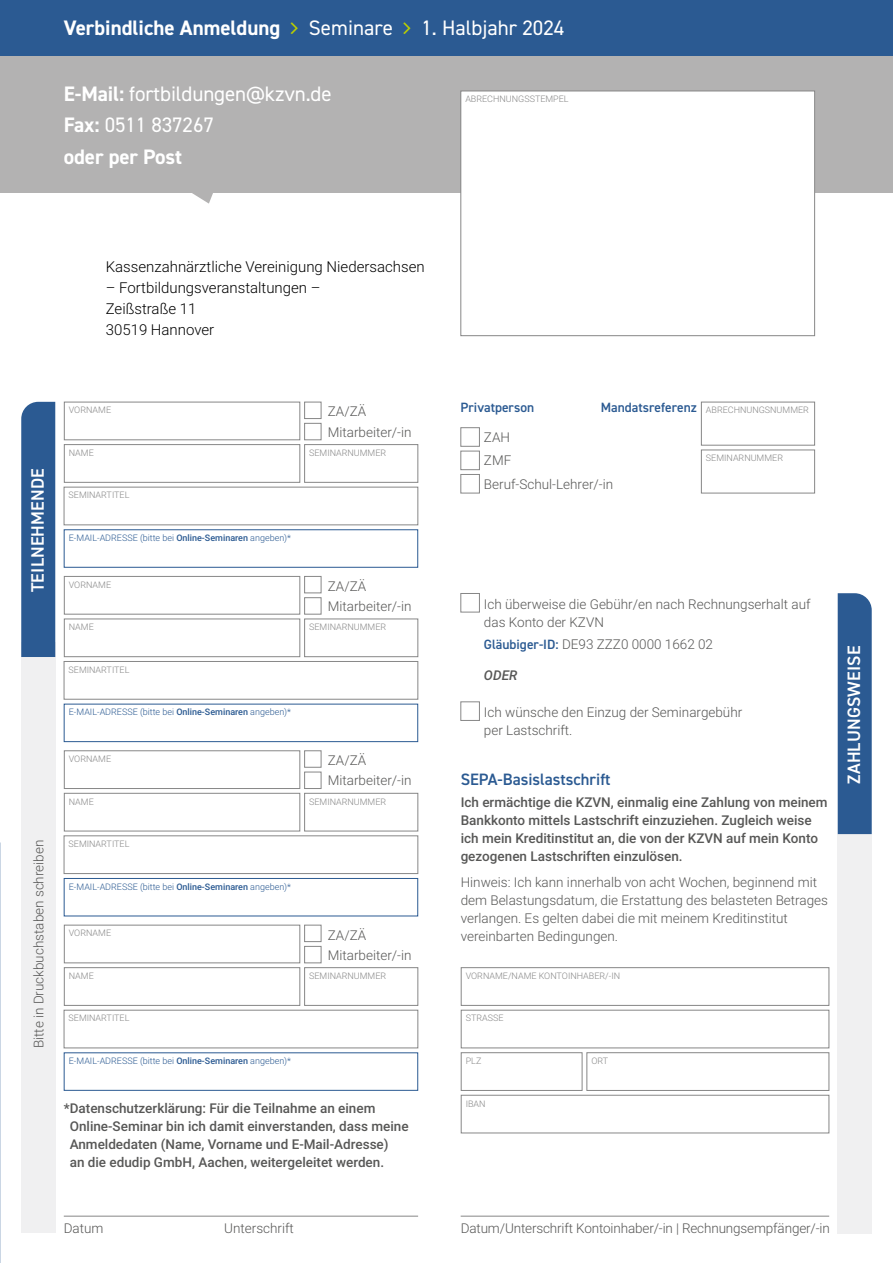
<style>
.page{position:relative;width:893px;height:1263px;background:#fff}
.page>*{position:absolute;margin:0;border:0;box-sizing:border-box;transform-origin:0 0}
.t1{font:21px/31.5px "DIN2014";letter-spacing:-.005em;color:#fff}
.t2{font:700 21px "DIN2014";color:#fff}
.t3{font:600 18px "DIN2014";letter-spacing:.01em;color:#fff}
.t4{font:600 16.5px "DIN2014";color:#2b5a92}
.t5{font:300 15px/21px "Roboto";color:#000}
.t6{font:300 13.5px/18px "Roboto";color:#575756}
.t7{font:500 13.5px/18px "Roboto";color:#575756}
.t8{font:600 13.5px "DIN2014";color:#2b5a92}
.t9{font:italic 500 13.5px "Roboto";color:#575756}
.t10{font:300 9px "Roboto";color:#878787}
.t11{font:300 9px "Roboto";color:#2b5a92}
.s1{font-weight:700}
.s2{font-weight:500}
.s3{font-family:"DIN2014";font-weight:600;font-size:13.5px;color:#2b5a92}
.s4{font-family:"DIN2014";font-weight:600;color:#2b5a92}
</style>
<div class="page">
<svg style="left:192px;top:193px;width:21px;height:11px"></svg>
<div style="left:0;top:55px;width:893px;height:138px;background:#b3b2b2"></div>
<div style="left:21px;top:643px;width:34px;height:590px;background:#f0f0f1"></div>
<div style="left:64px;top:487px;width:354px;height:38px;border:1px solid #878787"></div>
<div style="left:64px;top:529px;width:354px;height:39px;border:1px solid #2b5a92"></div>
<div style="left:64px;top:444px;width:236px;height:39px;border:1px solid #878787"></div>
<div style="left:304px;top:444px;width:114px;height:39px;border:1px solid #878787"></div>
<div style="left:64px;top:402px;width:236px;height:38px;border:1px solid #878787"></div>
<div style="left:304px;top:402px;width:17px;height:17px;border:1px solid #878787"></div>
<div style="left:304px;top:423px;width:17px;height:17px;border:1px solid #878787"></div>
<div style="left:64px;top:661px;width:354px;height:38px;border:1px solid #878787"></div>
<div style="left:64px;top:704px;width:354px;height:38px;border:1px solid #2b5a92"></div>
<div style="left:64px;top:619px;width:236px;height:38px;border:1px solid #878787"></div>
<div style="left:304px;top:619px;width:114px;height:38px;border:1px solid #878787"></div>
<div style="left:64px;top:576px;width:236px;height:38px;border:1px solid #878787"></div>
<div style="left:304px;top:576px;width:17px;height:17px;border:1px solid #878787"></div>
<div style="left:304px;top:597px;width:17px;height:17px;border:1px solid #878787"></div>
<div style="left:64px;top:835px;width:354px;height:39px;border:1px solid #878787"></div>
<div style="left:64px;top:878px;width:354px;height:38px;border:1px solid #2b5a92"></div>
<div style="left:64px;top:793px;width:236px;height:38px;border:1px solid #878787"></div>
<div style="left:304px;top:793px;width:114px;height:38px;border:1px solid #878787"></div>
<div style="left:64px;top:750px;width:236px;height:39px;border:1px solid #878787"></div>
<div style="left:304px;top:750px;width:17px;height:17px;border:1px solid #878787"></div>
<div style="left:304px;top:772px;width:17px;height:17px;border:1px solid #878787"></div>
<div style="left:64px;top:1010px;width:354px;height:38px;border:1px solid #878787"></div>
<div style="left:64px;top:1052px;width:354px;height:39px;border:1px solid #2b5a92"></div>
<div style="left:64px;top:967px;width:236px;height:39px;border:1px solid #878787"></div>
<div style="left:304px;top:967px;width:114px;height:39px;border:1px solid #878787"></div>
<div style="left:64px;top:925px;width:236px;height:38px;border:1px solid #878787"></div>
<div style="left:304px;top:925px;width:17px;height:17px;border:1px solid #878787"></div>
<div style="left:304px;top:946px;width:17px;height:17px;border:1px solid #878787"></div>
<div style="left:461px;top:427px;width:19px;height:20px;background:#fff;border:1px solid #878787"></div>
<div style="left:461px;top:451px;width:19px;height:19px;background:#fff;border:1px solid #878787"></div>
<div style="left:461px;top:474px;width:19px;height:19px;background:#fff;border:1px solid #878787"></div>
<div style="left:701px;top:402px;width:114px;height:43px;border:1px solid #878787"></div>
<hr style="left:64px;top:1216px;width:354px;height:1px;background:#878787">
<div style="left:838px;top:834px;width:34px;height:399px;background:#f0f0f1"></div>
<div style="left:838px;top:593px;width:34px;height:241px;background:#2b5a92"></div>
<div style="left:21px;top:402px;width:34px;height:255px;background:#2b5a92"></div>
<div style="left:0;top:0;width:893px;height:55px;background:#2b5a92"></div>
<div style="left:461px;top:91px;width:354px;height:245px;background:#fff"></div>
<div style="left:461px;top:91px;width:354px;height:245px;border:1px solid #878787"></div>
<div style="left:461px;top:593px;width:19px;height:19px;background:#fff;border:1px solid #878787"></div>
<div style="left:461px;top:701px;width:19px;height:20px;background:#fff;border:1px solid #878787"></div>
<hr style="left:461px;top:1216px;width:368px;height:1px;background:#878787">
<div style="left:461px;top:967px;width:368px;height:39px;border:1px solid #878787"></div>
<div style="left:461px;top:1052px;width:121px;height:39px;border:1px solid #878787"></div>
<div style="left:587px;top:1052px;width:242px;height:39px;border:1px solid #878787"></div>
<div style="left:461px;top:1010px;width:368px;height:38px;border:1px solid #878787"></div>
<div style="left:461px;top:1095px;width:368px;height:38px;border:1px solid #878787"></div>
<h1 class="t2" style="left:64px;top:14px;width:218px">Verbindliche Anmeldung</h1>
<h1 class="t1" style="left:309px;top:12px;width:86px">Seminare</h1>
<h1 class="t1" style="left:421px;top:12px;width:144px">1. Halbjahr 2024</h1>
<h1 class="t1" style="left:64px;top:77px;width:269px"><span class="s1">E-Mail:</span> fortbildungen@kzvn.de<br><span class="s1">Fax:</span> 0511 837267<br><span class="s1">oder per Post</span></h1>
<p class="t10" style="left:465px;top:93px;width:105px">ABRECHNUNGSSTEMPEL</p>
<p class="t5" style="left:106px;top:255px;width:320px">Kassenzahnärztliche Vereinigung Niedersachsen</p>
<p class="t5" style="left:106px;top:276px;width:216px">– Fortbildungsveranstaltungen –<br>Zeißstraße 11<br>30519 Hannover</p>
<h2 class="t3" style="left:26px;top:592px;width:126px;rotate:-90deg">TEILNEHMENDE</h2>
<p class="t6" style="left:29px;top:1048px;width:210px;rotate:-90deg">Bitte in Druckbuchstaben schreiben</p>
<p class="t10" style="left:69px;top:404px;width:44px">VORNAME</p>
<p class="t6" style="left:328px;top:401px;width:85px;line-height:20.2px">ZA/ZÄ<br>Mitarbeiter/-in</p>
<p class="t10" style="left:69px;top:446px;width:27px">NAME</p>
<p class="t10" style="left:309px;top:446px;width:79px">SEMINARNUMMER</p>
<p class="t10" style="left:69px;top:489px;width:62px">SEMINARTITEL</p>
<p class="t11" style="left:69px;top:532px;width:224px">E-MAIL-ADRESSE (bitte bei <span class="s2">Online-Seminaren</span> angeben)*</p>
<p class="t10" style="left:69px;top:578px;width:44px">VORNAME</p>
<p class="t6" style="left:328px;top:575px;width:85px;line-height:20.2px">ZA/ZÄ<br>Mitarbeiter/-in</p>
<p class="t10" style="left:69px;top:621px;width:27px">NAME</p>
<p class="t10" style="left:309px;top:621px;width:79px">SEMINARNUMMER</p>
<p class="t10" style="left:69px;top:663px;width:62px">SEMINARTITEL</p>
<p class="t11" style="left:69px;top:706px;width:224px">E-MAIL-ADRESSE (bitte bei <span class="s2">Online-Seminaren</span> angeben)*</p>
<p class="t10" style="left:69px;top:752px;width:44px">VORNAME</p>
<p class="t6" style="left:328px;top:750px;width:85px;line-height:20.2px">ZA/ZÄ<br>Mitarbeiter/-in</p>
<p class="t10" style="left:69px;top:795px;width:27px">NAME</p>
<p class="t10" style="left:309px;top:795px;width:79px">SEMINARNUMMER</p>
<p class="t10" style="left:69px;top:837px;width:62px">SEMINARTITEL</p>
<p class="t11" style="left:69px;top:880px;width:224px">E-MAIL-ADRESSE (bitte bei <span class="s2">Online-Seminaren</span> angeben)*</p>
<p class="t10" style="left:69px;top:927px;width:44px">VORNAME</p>
<p class="t6" style="left:328px;top:924px;width:85px;line-height:20.2px">ZA/ZÄ<br>Mitarbeiter/-in</p>
<p class="t10" style="left:69px;top:969px;width:27px">NAME</p>
<p class="t10" style="left:309px;top:969px;width:79px">SEMINARNUMMER</p>
<p class="t10" style="left:69px;top:1012px;width:62px">SEMINARTITEL</p>
<p class="t11" style="left:69px;top:1055px;width:224px">E-MAIL-ADRESSE (bitte bei <span class="s2">Online-Seminaren</span> angeben)*</p>
<p class="t7" style="left:70px;top:1099px;width:340px;text-indent:-6px">*Datenschutzerklärung: Für die Teilnahme an einem Online-Seminar bin ich damit einverstanden, dass meine Anmeldedaten (Name, Vorname und E-Mail-Adresse)<br>an die edudip GmbH, Aachen, weitergeleitet werden.</p>
<p class="t6" style="left:64px;top:1219px;width:41px">Datum</p>
<p class="t6" style="left:224px;top:1219px;width:71px">Unterschrift</p>
<p class="t8" style="left:461px;top:399px;width:75px">Privatperson</p>
<p class="t10" style="left:601px;top:404px;width:210px"><span class="s3">Mandatsreferenz</span> ABRECHNUNGSNUMMER</p>
<p class="t10" style="left:706px;top:452px;width:79px">SEMINARNUMMER</p>
<p class="t6" style="left:484px;top:425px;width:131px;line-height:23.4px">ZAH<br>ZMF<br>Beruf-Schul-Lehrer/-in</p>
<p class="t6" style="left:484px;top:594px;width:328px">Ich überweise die Gebühr/en nach Rechnungserhalt auf das Konto der KZVN</p>
<p class="t6" style="left:484px;top:635px;width:231px"><span class="s4">Gläubiger-ID:</span> DE93 ZZZ0 0000 1662 02</p>
<p class="t9" style="left:484px;top:666px;width:35px">ODER</p>
<p class="t6" style="left:484px;top:703px;width:260px">Ich wünsche den Einzug der Seminargebühr per Lastschrift.</p>
<p class="t4" style="left:461px;top:768px;width:151px">SEPA-Basislastschrift</p>
<p class="t7" style="left:461px;top:793px;width:368px">Ich ermächtige die KZVN, einmalig eine Zahlung von meinem Bankkonto mittels Lastschrift einzuziehen. Zugleich weise ich mein Kreditinstitut an, die von der KZVN auf mein Konto gezogenen Lastschriften einzulösen.</p>
<p class="t6" style="left:461px;top:873px;width:369px">Hinweis: Ich kann innerhalb von acht Wochen, beginnend mit dem Belastungsdatum, die Erstattung des belasteten Betrages verlangen. Es gelten dabei die mit meinem Kreditinstitut vereinbarten Bedingungen.</p>
<p class="t10" style="left:466px;top:969px;width:156px">VORNAME/NAME KONTOINHABER/-IN</p>
<p class="t10" style="left:466px;top:1012px;width:39px">STRASSE</p>
<p class="t10" style="left:466px;top:1054px;width:17px">PLZ</p>
<p class="t10" style="left:591px;top:1054px;width:18px">ORT</p>
<p class="t10" style="left:466px;top:1097px;width:21px">IBAN</p>
<h2 class="t3" style="left:842px;top:784px;width:140px;rotate:-90deg">ZAHLUNGSWEISE</h2>
<p class="t6" style="left:461px;top:1219px;width:371px">Datum/Unterschrift Kontoinhaber/-in | Rechnungsempfänger/-in</p>
</div>
